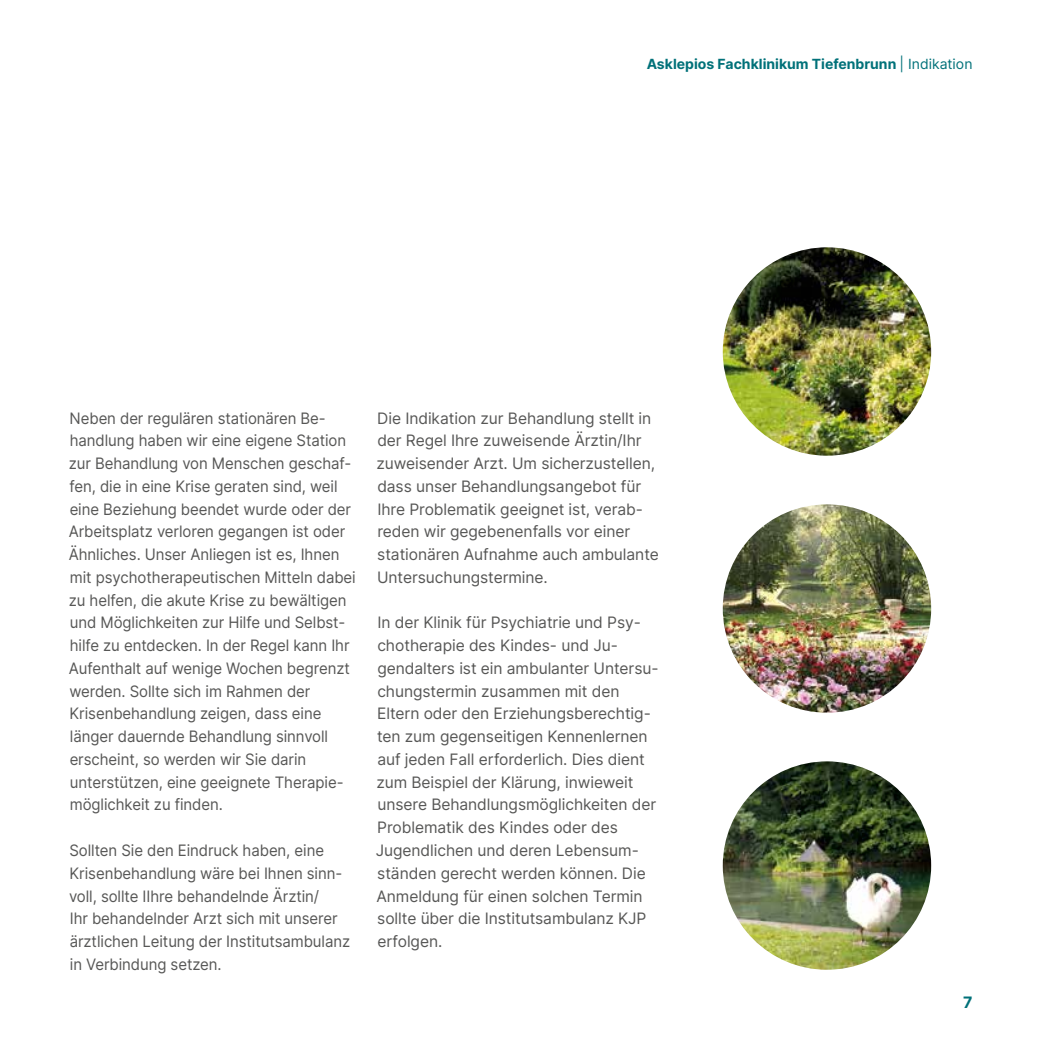
<style>
.page{position:relative;width:1042px;height:1042px;background:#fff}
.page>*{position:absolute;margin:0;border:0;box-sizing:border-box;transform-origin:0 0}
.t1{font:15.75px/22.8px "Inter";letter-spacing:-.005em;color:#575756;scale:.95 1}
.t2{font:15.75px/22.8px "Inter";letter-spacing:-.005em;color:#575756}
.t3{font:700 15.75px "Inter";color:#007179}
.t4{font:700 14px "Inter";color:#007179}
.s1{font-weight:400}
</style>
<div class="page">
<img style="left:723px;top:504px;width:208px;height:209px;border-radius:104px">
<img style="left:723px;top:761px;width:208px;height:209px;border-radius:104px">
<img style="left:723px;top:247px;width:208px;height:209px;border-radius:104px">
<p class="t4" style="left:647px;top:54px;width:327px">Asklepios Fachklinikum Tiefenbrunn <span class="s1">| Indikation</span></p>
<p class="t1" style="left:69px;top:406px;width:304px">Neben der regulären stationären Be&shy;handlung haben wir eine eigene Station zur Behandlung von Menschen geschaf&shy;fen, die in eine Krise geraten sind, weil eine Beziehung beendet wurde oder der Arbeitsplatz verloren gegangen ist oder Ähnliches. Unser Anliegen ist es, Ihnen mit psychotherapeutischen Mitteln dabei zu helfen, die akute Krise zu bewältigen und Möglichkeiten zur Hilfe und Selbst&shy;hilfe zu entdecken. In der Regel kann Ihr Aufenthalt auf wenige Wochen begrenzt werden. Sollte sich im Rahmen der Krisenbehandlung zeigen, dass eine länger dauernde Behandlung sinnvoll erscheint, so werden wir Sie darin unterstützen, eine geeignete Therapie&shy;möglichkeit zu finden.</p>
<p class="t1" style="left:69px;top:838px;width:297px">Sollten Sie den Eindruck haben, eine Krisenbehandlung wäre bei Ihnen sinn&shy;voll, sollte IIhre behandelnde Ärztin/<br>Ihr behandelnder Arzt sich mit unserer ärztlichen Leitung der Institutsambulanz in Verbindung setzen.</p>
<p class="t2" style="left:376px;top:406px;width:284px">Die Indikation zur Behandlung stellt in der Regel Ihre zuweisende Ärztin/Ihr zuweisender Arzt. Um sicherzustellen, dass unser Behandlungsangebot für Ihre Problematik geeignet ist, verab&shy;reden wir gegebenenfalls vor einer stationären Aufnahme auch ambulante Untersuchungstermine.</p>
<p class="t2" style="left:376px;top:611px;width:284px">In der Klinik für Psychiatrie und Psy&shy;chotherapie des Kindes- und Ju&shy;gendalters ist ein ambulanter Untersu&shy;chungstermin zusammen mit den Eltern oder den Erziehungsberechtig&shy;ten zum gegenseitigen Kennenlernen auf jeden Fall erforderlich. Dies dient zum Beispiel der Klärung, inwieweit unsere Behandlungsmöglichkeiten der Problematik des Kindes oder des Jugendlichen und deren Lebensum&shy;ständen gerecht werden können. Die Anmeldung für einen solchen Termin sollte über die Institutsambulanz KJP erfolgen.</p>
<p class="t3" style="left:963px;top:990px;width:11px">7</p>
</div>
